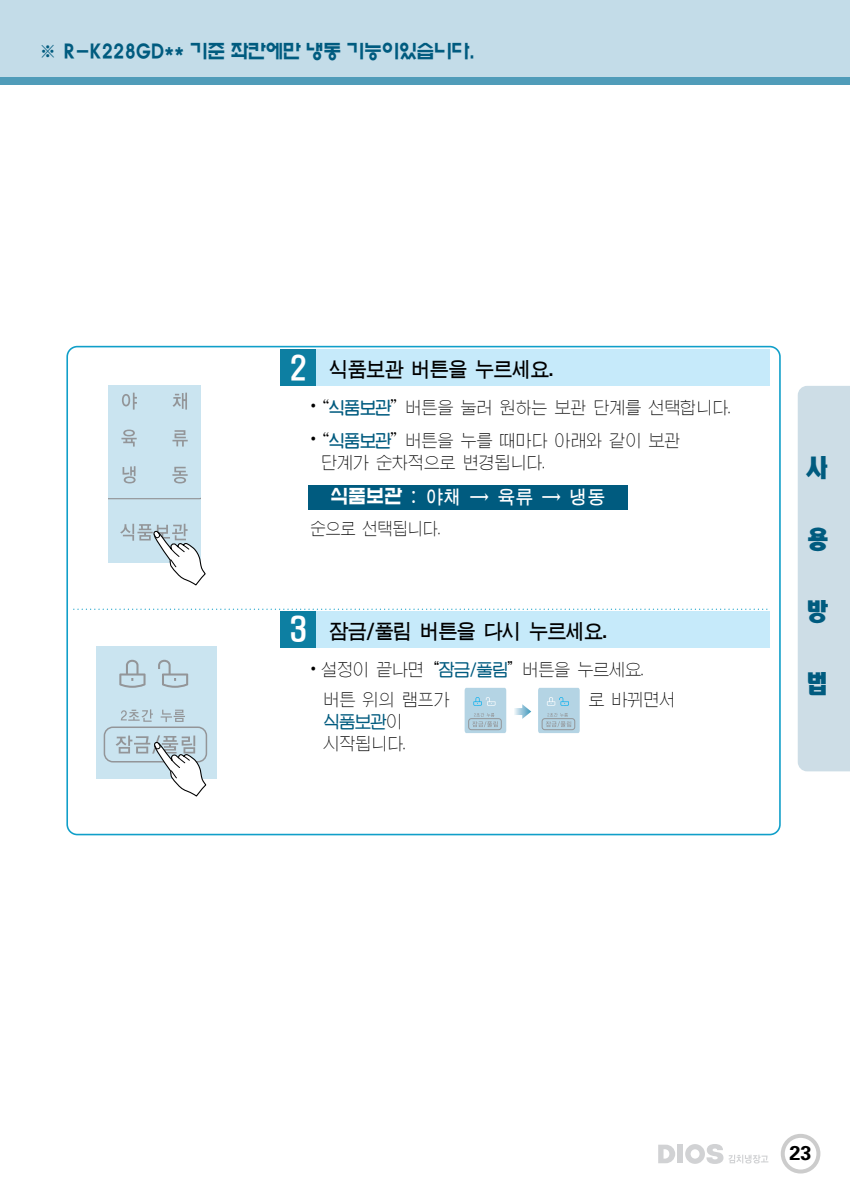
<style>
.page{position:relative;width:850px;height:1190px;background:#fff}
.page>*{position:absolute;margin:0;border:0;box-sizing:border-box;transform-origin:0 0}
.t1{font:26px "JCH Ead A";color:#005b7f}
.t2{font:22px "JC Ntg T";letter-spacing:-.07em;color:#000;scale:.9 1}
.t3{font:700 20px "HY Te Back";letter-spacing:-.025em;color:#005b7f;scale:.95 1}
.t4{font:20px "JC Ntg T";color:#fff;scale:.9 1}
.t5{font:700 20px "Univers";color:#000}
.t6{font:18px/30px "JCLIGH Tgo";letter-spacing:-.07em;color:#000;scale:.95 1}
.t7{font:18px "JCLIGH Tgo";letter-spacing:-.07em;color:#000;scale:.9 1}
.t8{font:18px "J Cna RUDE";color:#005b7f;scale:.95 1}
.s1{font-family:"HYK Head Line";font-weight:500;font-size:30px;color:#fff}
.s2{font-family:"Helvetica"}
.s3{font-family:"J Cna RUSE"}
.s4{font-family:"J Cdn";color:#005b7f}
.s5{font-family:"HY Te Back";font-weight:700}
.s6{font-family:"J Cdn"}
.s7{font-family:"J Cna RUDE";color:#005b7f}
.s8{font-family:"JCLIGH Tgo";color:#000}
</style>
<div class="page">
<div style="left:0;top:0;width:850px;height:85px;background:#509cb9"></div>
<div style="left:0;top:0;width:850px;height:77px;background:#c3dce8"></div>
<div style="left:781px;top:1134px;width:39px;height:40px;border:4px solid #ccc;border-radius:50%"></div>
<div style="left:677px;top:1145px;width:6px;height:18px;background:#d1d2d4"></div>
<svg style="left:658px;top:1145px;width:17px;height:18px"></svg>
<svg style="left:685px;top:1144px;width:83px;height:20px"></svg>
<div style="left:798px;top:386px;width:52px;height:385px;background:#cddde6"></div>
<div style="left:66px;top:346px;width:715px;height:489px;border:2px solid #109fc9;border-radius:10px"></div>
<div style="left:280px;top:611px;width:37px;height:37px;background:#0d7fa2"></div>
<div style="left:316px;top:611px;width:454px;height:37px;background:#c6eafa"></div>
<svg style="left:465px;top:688px;width:41px;height:45px;background:#afcedd"></svg>
<svg style="left:538px;top:688px;width:42px;height:45px;background:#b0cfde"></svg>
<svg style="left:514px;top:704px;width:17px;height:15px"></svg>
<svg style="left:74px;top:609px;width:694px;height:1px"></svg>
<div style="left:280px;top:350px;width:37px;height:36px;background:#0d7fa2"></div>
<div style="left:316px;top:350px;width:454px;height:36px;background:#c6eafa"></div>
<div style="left:308px;top:485px;width:320px;height:24px;background:#005b7f"></div>
<svg style="left:96px;top:647px;width:121px;height:150px;background:#cadee7"></svg>
<svg style="left:109px;top:386px;width:97px;height:200px"></svg>
<p class="t3" style="left:39px;top:43px;width:461px">※ R-K228GD** 기준 좌칸에만 냉동 기능이있습니다.</p>
<p class="t2" style="left:290px;top:359px;width:294px"><span class="s1">2</span> 식품보관 버튼을 누르세요.</p>
<p class="t6" style="left:309px;top:394px;width:446px"><span class="s2">•</span><span class="s3">“</span><span class="s4">식품보관</span><span class="s3">”</span>버튼을 눌러 원하는 보관 단계를 선택합니다.</p>
<p class="t6" style="left:321px;top:431px;width:381px;line-height:21.6px;text-indent:-12px"><span class="s2">•</span><span class="s3">“</span><span class="s4">식품보관</span><span class="s3">”</span>버튼을 누를 때마다 아래와 같이 보관 단계가 순차적으로 변경됩니다.</p>
<p class="t4" style="left:330px;top:488px;width:307px"><span class="s5">식품보관</span> <span class="s6">:</span> 야채 → 육류 → 냉동</p>
<p class="t7" style="left:310px;top:520px;width:147px">순으로 선택됩니다.</p>
<p class="t2" style="left:290px;top:621px;width:354px"><span class="s1">3</span> 잠금/풀림 버튼을 다시 누르세요.</p>
<p class="t6" style="left:323px;top:656px;width:339px;text-indent:-14px"><span class="s2">•</span> 설정이 끝나면“<span class="s7">잠금/풀림</span>”버튼을 누르세요. 버튼 위의 램프가</p>
<p class="t6" style="left:588px;top:686px;width:94px">로 바뀌면서</p>
<p class="t8" style="left:323px;top:714px;width:85px">식품보관<span class="s8">이</span></p>
<p class="t6" style="left:323px;top:729px;width:89px">시작됩니다.</p>
<h1 class="t1" style="left:806px;top:456px;width:25px">사</h1>
<h1 class="t1" style="left:806px;top:528px;width:25px">용</h1>
<h1 class="t1" style="left:806px;top:600px;width:25px">방</h1>
<h1 class="t1" style="left:806px;top:672px;width:25px">법</h1>
<p class="t5" style="left:789px;top:1145px;width:24px">23</p>
</div>
